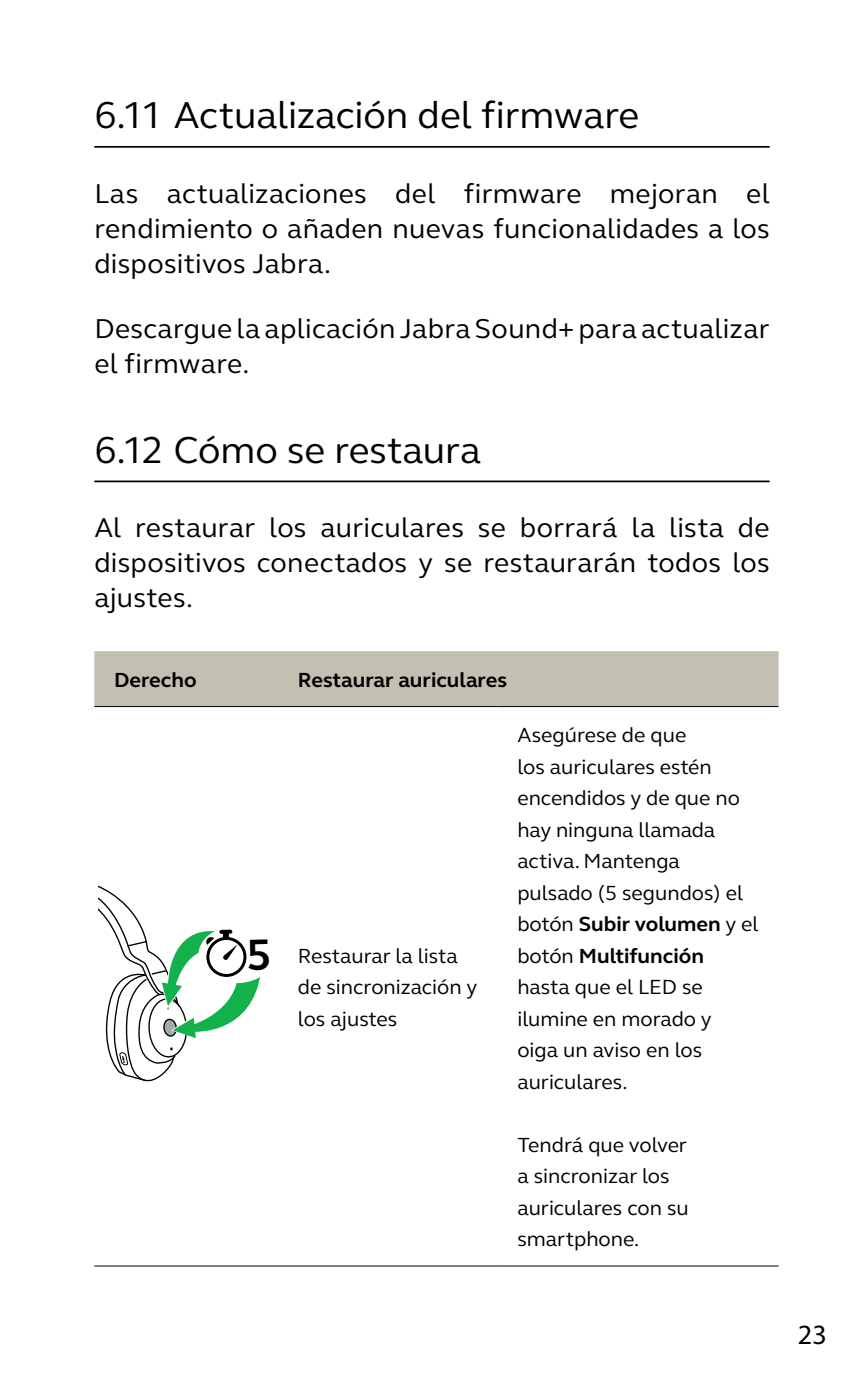
<style>
.page{position:relative;width:864px;height:1389px;background:#fff}
.page>*{position:absolute;margin:0;border:0;box-sizing:border-box;transform-origin:0 0}
.t1{font:38.5px "GN Elliot";color:#000}
.t2{font:28px/35px "GN Elliot";letter-spacing:.01em;color:#000;text-align:justify}
.t3{font:28px "Myriad Pro";color:#000}
.t4{font:21px/31.5px "GN Elliot";color:#000}
.t5{font:700 21px "GN Elliot";color:#000}
.s1{font-weight:700}
</style>
<div class="page">
<hr style="left:94px;top:146px;width:675px;height:2px;background:#000">
<hr style="left:94px;top:481px;width:675px;height:1px;background:#000">
<div style="left:94px;top:651px;width:684px;height:55px;background:#c4c0b1"></div>
<hr style="left:278px;top:1265px;width:219px;height:2px;background:#000">
<hr style="left:497px;top:1265px;width:281px;height:2px;background:#000">
<hr style="left:278px;top:706px;width:219px;height:1px;background:#000">
<hr style="left:497px;top:706px;width:281px;height:1px;background:#000">
<hr style="left:94px;top:706px;width:184px;height:1px;background:#000">
<hr style="left:94px;top:1265px;width:184px;height:2px;background:#000">
<svg style="left:99px;top:886px;width:161px;height:196px"></svg>
<h1 class="t1" style="left:94px;top:89px;width:546px">6.11 Actualización del firmware</h1>
<h2 class="t2" style="left:94px;top:175px;width:676px">Las actualizaciones del firmware mejoran el rendimiento o añaden nuevas funcionalidades a los dispositivos Jabra.</h2>
<h2 class="t2" style="left:94px;top:310px;width:676px">Descargue la aplicación Jabra Sound+ para actualizar el firmware.</h2>
<h1 class="t1" style="left:94px;top:424px;width:388px">6.12 Cómo se restaura</h1>
<h2 class="t2" style="left:94px;top:510px;width:676px">Al restaurar los auriculares se borrará la lista de dispositivos conectados y se restaurarán todos los ajustes.</h2>
<p class="t5" style="left:114px;top:666px;width:84px">Derecho</p>
<p class="t5" style="left:298px;top:666px;width:210px">Restaurar auriculares</p>
<p class="t4" style="left:298px;top:939px;width:181px">Restaurar la lista de sincronización y los ajustes</p>
<p class="t4" style="left:517px;top:719px;width:242px">Asegúrese de que<br>los auriculares estén encendidos y de que no hay ninguna llamada activa. Mantenga pulsado (5 segundos) el botón <span class="s1">Subir volumen</span> y el botón <span class="s1">Multifunción </span>hasta que el LED se ilumine en morado y<br>oiga un aviso en los auriculares.</p>
<p class="t4" style="left:517px;top:1128px;width:173px">Tendrá que volver a sincronizar los auriculares con su smartphone.</p>
<h2 class="t3" style="left:797px;top:1317px;width:30px">23</h2>
</div>
